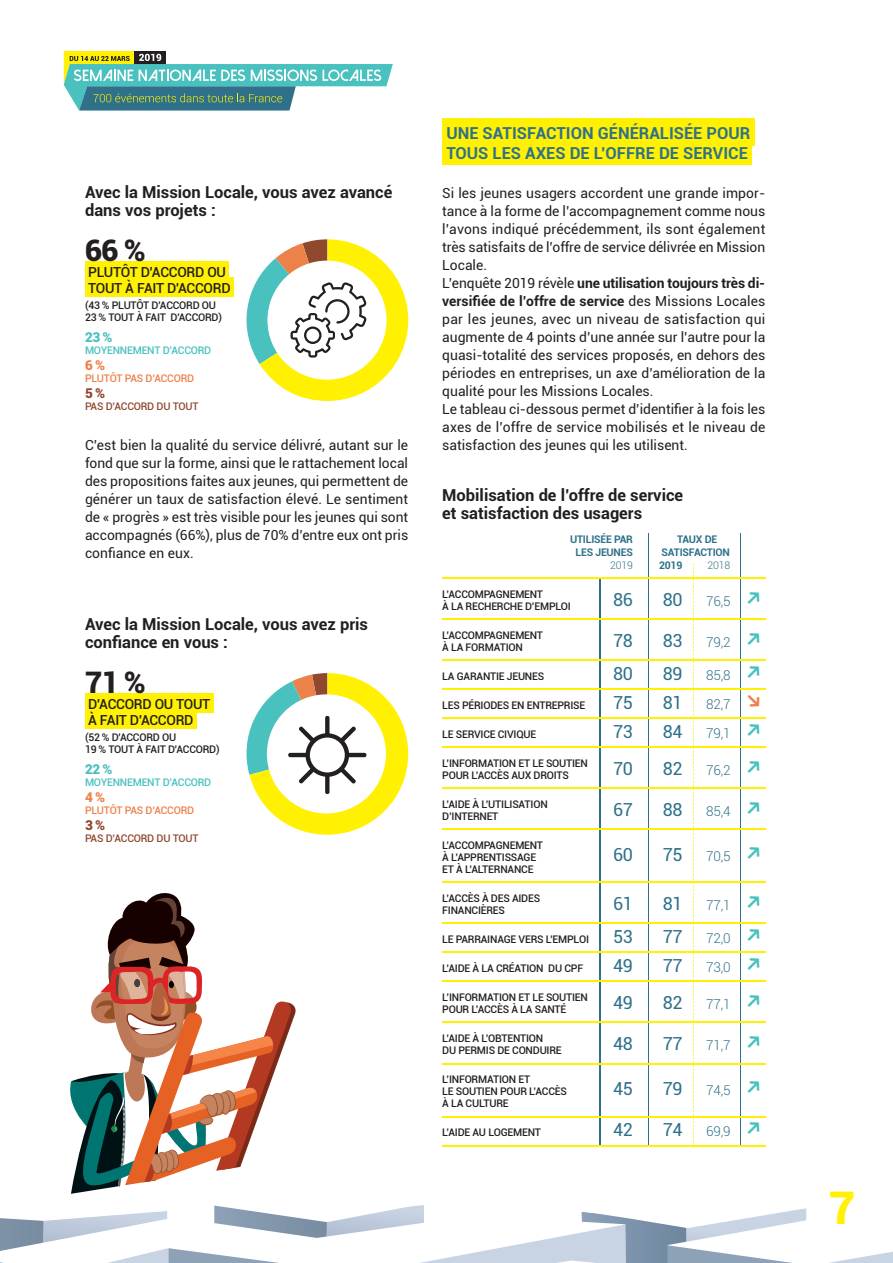
<style>
.page{position:relative;width:893px;height:1263px;background:#fff}
.page>*{position:absolute;margin:0;border:0;box-sizing:border-box;transform-origin:0 0}
.t1{font:900 45px "Roboto";color:#fff101}
.t2{font:900 29.7px "Roboto";color:#231f20}
.t3{font:18px "Roboto";letter-spacing:-.02em;color:#2f718a}
.t4{font:700 16.5px/18px "Roboto";color:#231f20}
.t5{font:700 16.5px/19.5px "Roboto";color:#2f718a}
.t6{font:13.8px/18px "Roboto";color:#231f20;text-align:justify}
.t7{font:500 13.8px/15.9px "Roboto";letter-spacing:-.02em;color:#231f20}
.t8{font:300 13.5px "Roboto";letter-spacing:-.02em;color:#2f718a}
.t9{font:900 13.5px "Roboto";color:#49c1bf}
.t10{font:900 13.5px "Roboto";color:#ed814a}
.t11{font:900 13.5px "Roboto";color:#90482f}
.t12{font:500 10.5px/12px "Roboto";letter-spacing:-.02em;color:#231f20}
.t13{font:700 10.5px "Roboto";letter-spacing:-.02em;color:#2f718a}
.t14{font:500 10.5px "Roboto";letter-spacing:-.02em;color:#49c1bf}
.t15{font:500 10.5px "Roboto";letter-spacing:-.02em;color:#ed814a}
.t16{font:500 10.5px "Roboto";letter-spacing:-.02em;color:#90482f}
.t17{font:300 10.5px "Roboto";letter-spacing:-.02em;color:#2f718a}
.s1{font-weight:700}
</style>
<div class="page">
<svg style="left:0;top:1205px;width:893px;height:58px"></svg>
<div style="left:85px;top:261px;width:144px;height:20px;background:#fff101"></div>
<div style="left:85px;top:277px;width:148px;height:20px;background:#fff101"></div>
<div style="left:85px;top:693px;width:128px;height:20px;background:#fff101"></div>
<div style="left:85px;top:709px;width:111px;height:20px;background:#fff101"></div>
<svg style="left:246px;top:673px;width:162px;height:162px"></svg>
<hr style="left:648px;top:533px;width:1px;height:612px;background:#2f718a">
<svg style="left:693px;top:563px;width:1px;height:582px"></svg>
<hr style="left:599px;top:577px;width:2px;height:568px;background:#2f718a">
<hr style="left:740px;top:533px;width:1px;height:612px;background:#2f718a">
<svg style="left:246px;top:239px;width:162px;height:162px"></svg>
<svg style="left:70px;top:893px;width:226px;height:301px"></svg>
<div style="left:442px;top:118px;width:312px;height:27px;background:#fff101"></div>
<div style="left:442px;top:138px;width:310px;height:27px;background:#fff101"></div>
<hr style="left:442px;top:578px;width:323px;height:1px;background:#fff101">
<hr style="left:442px;top:619px;width:323px;height:1px;background:#fff101">
<hr style="left:442px;top:660px;width:323px;height:1px;background:#fff101">
<hr style="left:442px;top:689px;width:323px;height:1px;background:#fff101">
<hr style="left:442px;top:718px;width:323px;height:1px;background:#fff101">
<hr style="left:442px;top:747px;width:323px;height:1px;background:#fff101">
<hr style="left:442px;top:788px;width:323px;height:1px;background:#fff101">
<hr style="left:442px;top:829px;width:323px;height:1px;background:#fff101">
<hr style="left:442px;top:882px;width:323px;height:1px;background:#fff101">
<hr style="left:442px;top:923px;width:323px;height:1px;background:#fff101">
<hr style="left:442px;top:952px;width:323px;height:1px;background:#fff101">
<hr style="left:442px;top:981px;width:323px;height:1px;background:#fff101">
<hr style="left:442px;top:1022px;width:323px;height:1px;background:#fff101">
<hr style="left:442px;top:1063px;width:323px;height:1px;background:#fff101">
<hr style="left:442px;top:1116px;width:323px;height:1px;background:#fff101">
<hr style="left:442px;top:1145px;width:323px;height:1px;background:#fff101">
<svg style="left:64px;top:51px;width:329px;height:60px"></svg>
<p class="t4" style="left:85px;top:182px;width:309px">Avec la Mission Locale, vous avez avancé dans vos projets :</p>
<h2 class="t2" style="left:85px;top:229px;width:62px">66 %</h2>
<p class="t7" style="left:88px;top:264px;width:144px">PLUTÔT D'ACCORD OU<br>TOUT À FAIT D'ACCORD</p>
<p class="t12" style="left:85px;top:299px;width:139px">(43 % PLUTÔT D'ACCORD OU<br>23 % TOUT À FAIT D'ACCORD)</p>
<p class="t9" style="left:85px;top:327px;width:29px">23 %</p>
<p class="t14" style="left:85px;top:342px;width:128px">MOYENNEMENT D’ACCORD</p>
<p class="t10" style="left:85px;top:355px;width:22px">6 %</p>
<p class="t15" style="left:85px;top:371px;width:111px">PLUTÔT PAS D’ACCORD</p>
<p class="t11" style="left:85px;top:384px;width:22px">5 %</p>
<p class="t16" style="left:85px;top:399px;width:115px">PAS D’ACCORD DU TOUT</p>
<p class="t6" style="left:85px;top:436px;width:325px">C’est bien la qualité du service délivré, autant sur le fond que sur la forme, ainsi que le rattachement local des propositions faites aux jeunes, qui permettent de générer un taux de satisfaction élevé. Le sentiment de « progrès » est très visible pour les jeunes qui sont accompagnés (66%), plus de 70% d’entre eux ont pris confiance en eux.</p>
<p class="t4" style="left:85px;top:614px;width:285px">Avec la Mission Locale, vous avez pris confiance en vous :</p>
<h2 class="t2" style="left:85px;top:661px;width:62px">71 %</h2>
<p class="t7" style="left:88px;top:696px;width:124px">D'ACCORD OU TOUT<br>À FAIT D'ACCORD</p>
<p class="t12" style="left:85px;top:731px;width:136px">(52 % D'ACCORD OU<br>19 % TOUT À FAIT D'ACCORD)</p>
<p class="t9" style="left:85px;top:759px;width:29px">22 %</p>
<p class="t14" style="left:85px;top:774px;width:128px">MOYENNEMENT D’ACCORD</p>
<p class="t10" style="left:85px;top:787px;width:22px">4 %</p>
<p class="t15" style="left:85px;top:803px;width:111px">PLUTÔT PAS D’ACCORD</p>
<p class="t11" style="left:85px;top:816px;width:22px">3 %</p>
<p class="t16" style="left:85px;top:831px;width:115px">PAS D’ACCORD DU TOUT</p>
<p class="t5" style="left:446px;top:123px;width:305px">UNE SATISFACTION GÉNÉRALISÉE POUR<br>TOUS LES AXES DE L’OFFRE DE SERVICE</p>
<p class="t6" style="left:442px;top:184px;width:325px;text-align:left">Si les jeunes usagers accordent une grande impor&shy;tance à la forme de l’accompagnement comme nous l’avons indiqué précédemment, ils sont également très satisfaits de l’offre de service délivrée en Mission Locale.<br>L’enquête 2019 révèle <span class="s1">une utilisation toujours très di&shy;versifiée de l’offre de service</span> des Missions Locales par les jeunes, avec un niveau de satisfaction qui augmente de 4 points d’une année sur l’autre pour la quasi-totalité des services proposés, en dehors des périodes en entreprises, un axe d’amélioration de la qualité pour les Missions Locales.<br>Le tableau ci-dessous permet d’identifier à la fois les axes de l’offre de service mobilisés et le niveau de satisfaction des jeunes qui les utilisent.</p>
<p class="t4" style="left:442px;top:485px;width:243px">Mobilisation de l’offre de service et satisfaction des usagers</p>
<p class="t13" style="left:570px;top:531px;width:64px">UTILISÉE PAR</p>
<p class="t13" style="left:677px;top:531px;width:42px">TAUX DE</p>
<p class="t13" style="left:575px;top:545px;width:59px">LES JEUNES</p>
<p class="t13" style="left:662px;top:545px;width:70px">SATISFACTION</p>
<p class="t17" style="left:610px;top:558px;width:24px">2019</p>
<p class="t13" style="left:659px;top:558px;width:25px">2019</p>
<p class="t17" style="left:708px;top:558px;width:24px">2018</p>
<p class="t12" style="left:442px;top:588px;width:130px">L’ACCOMPAGNEMENT<br>À LA RECHERCHE D’EMPLOI</p>
<h3 class="t3" style="left:613px;top:587px;width:21px">86</h3>
<h3 class="t3" style="left:663px;top:587px;width:21px">80</h3>
<p class="t8" style="left:706px;top:591px;width:26px">76,5</p>
<p class="t12" style="left:442px;top:629px;width:102px">L’ACCOMPAGNEMENT<br>À LA FORMATION</p>
<h3 class="t3" style="left:613px;top:628px;width:21px">78</h3>
<h3 class="t3" style="left:663px;top:628px;width:21px">83</h3>
<p class="t8" style="left:706px;top:632px;width:26px">79,2</p>
<p class="t12" style="left:442px;top:670px;width:103px">LA GARANTIE JEUNES</p>
<h3 class="t3" style="left:613px;top:661px;width:21px">80</h3>
<h3 class="t3" style="left:663px;top:661px;width:21px">89</h3>
<p class="t8" style="left:706px;top:666px;width:26px">85,8</p>
<p class="t12" style="left:442px;top:699px;width:144px">LES PÉRIODES EN ENTREPRISE</p>
<h3 class="t3" style="left:613px;top:690px;width:21px">75</h3>
<h3 class="t3" style="left:663px;top:690px;width:21px">81</h3>
<p class="t8" style="left:706px;top:695px;width:26px">82,7</p>
<p class="t12" style="left:442px;top:728px;width:96px">LE SERVICE CIVIQUE</p>
<h3 class="t3" style="left:613px;top:719px;width:21px">73</h3>
<h3 class="t3" style="left:663px;top:719px;width:21px">84</h3>
<p class="t8" style="left:706px;top:724px;width:26px">79,1</p>
<p class="t12" style="left:442px;top:757px;width:147px">L’INFORMATION ET LE SOUTIEN<br>POUR L’ACCÈS AUX DROITS</p>
<h3 class="t3" style="left:613px;top:756px;width:21px">70</h3>
<h3 class="t3" style="left:663px;top:756px;width:21px">82</h3>
<p class="t8" style="left:706px;top:760px;width:26px">76,2</p>
<p class="t12" style="left:442px;top:798px;width:107px">L’AIDE À L’UTILISATION<br>D’INTERNET</p>
<h3 class="t3" style="left:613px;top:797px;width:21px">67</h3>
<h3 class="t3" style="left:663px;top:797px;width:21px">88</h3>
<p class="t8" style="left:706px;top:801px;width:26px">85,4</p>
<p class="t12" style="left:442px;top:839px;width:102px">L’ACCOMPAGNEMENT<br>À L’APPRENTISSAGE</p>
<h3 class="t3" style="left:613px;top:842px;width:21px">60</h3>
<h3 class="t3" style="left:663px;top:842px;width:21px">75</h3>
<p class="t8" style="left:706px;top:847px;width:26px">70,5</p>
<p class="t12" style="left:442px;top:863px;width:93px">ET À L’ALTERNANCE</p>
<p class="t12" style="left:442px;top:892px;width:99px">L’ACCÈS À DES AIDES<br>FINANCIÈRES</p>
<h3 class="t3" style="left:613px;top:891px;width:21px">61</h3>
<h3 class="t3" style="left:663px;top:891px;width:21px">81</h3>
<p class="t8" style="left:706px;top:895px;width:26px">77,1</p>
<p class="t12" style="left:442px;top:933px;width:148px">LE PARRAINAGE VERS L’EMPLOI</p>
<h3 class="t3" style="left:613px;top:924px;width:21px">53</h3>
<h3 class="t3" style="left:663px;top:924px;width:21px">77</h3>
<p class="t8" style="left:706px;top:929px;width:26px">72,0</p>
<p class="t12" style="left:442px;top:962px;width:142px">L’AIDE À LA CRÉATION DU CPF</p>
<h3 class="t3" style="left:613px;top:953px;width:21px">49</h3>
<h3 class="t3" style="left:663px;top:953px;width:21px">77</h3>
<p class="t8" style="left:706px;top:958px;width:26px">73,0</p>
<p class="t12" style="left:442px;top:991px;width:147px">L’INFORMATION ET LE SOUTIEN<br>POUR L’ACCÈS À LA SANTÉ</p>
<h3 class="t3" style="left:613px;top:990px;width:21px">49</h3>
<h3 class="t3" style="left:663px;top:990px;width:21px">82</h3>
<p class="t8" style="left:706px;top:994px;width:26px">77,1</p>
<p class="t12" style="left:442px;top:1032px;width:121px">L’AIDE À L’OBTENTION<br>DU PERMIS DE CONDUIRE</p>
<h3 class="t3" style="left:613px;top:1031px;width:21px">48</h3>
<h3 class="t3" style="left:663px;top:1031px;width:21px">77</h3>
<p class="t8" style="left:706px;top:1035px;width:26px">71,7</p>
<p class="t12" style="left:442px;top:1073px;width:126px">L’INFORMATION ET<br>LE SOUTIEN POUR L’ACCÈS</p>
<h3 class="t3" style="left:613px;top:1076px;width:21px">45</h3>
<h3 class="t3" style="left:663px;top:1076px;width:21px">79</h3>
<p class="t8" style="left:706px;top:1081px;width:26px">74,5</p>
<p class="t12" style="left:442px;top:1097px;width:68px">À LA CULTURE</p>
<p class="t12" style="left:442px;top:1126px;width:100px">L’AIDE AU LOGEMENT</p>
<h3 class="t3" style="left:613px;top:1117px;width:21px">42</h3>
<h3 class="t3" style="left:663px;top:1117px;width:21px">74</h3>
<p class="t8" style="left:706px;top:1122px;width:26px">69,9</p>
<h1 class="t1" style="left:829px;top:1176px;width:28px">7</h1>
</div>
